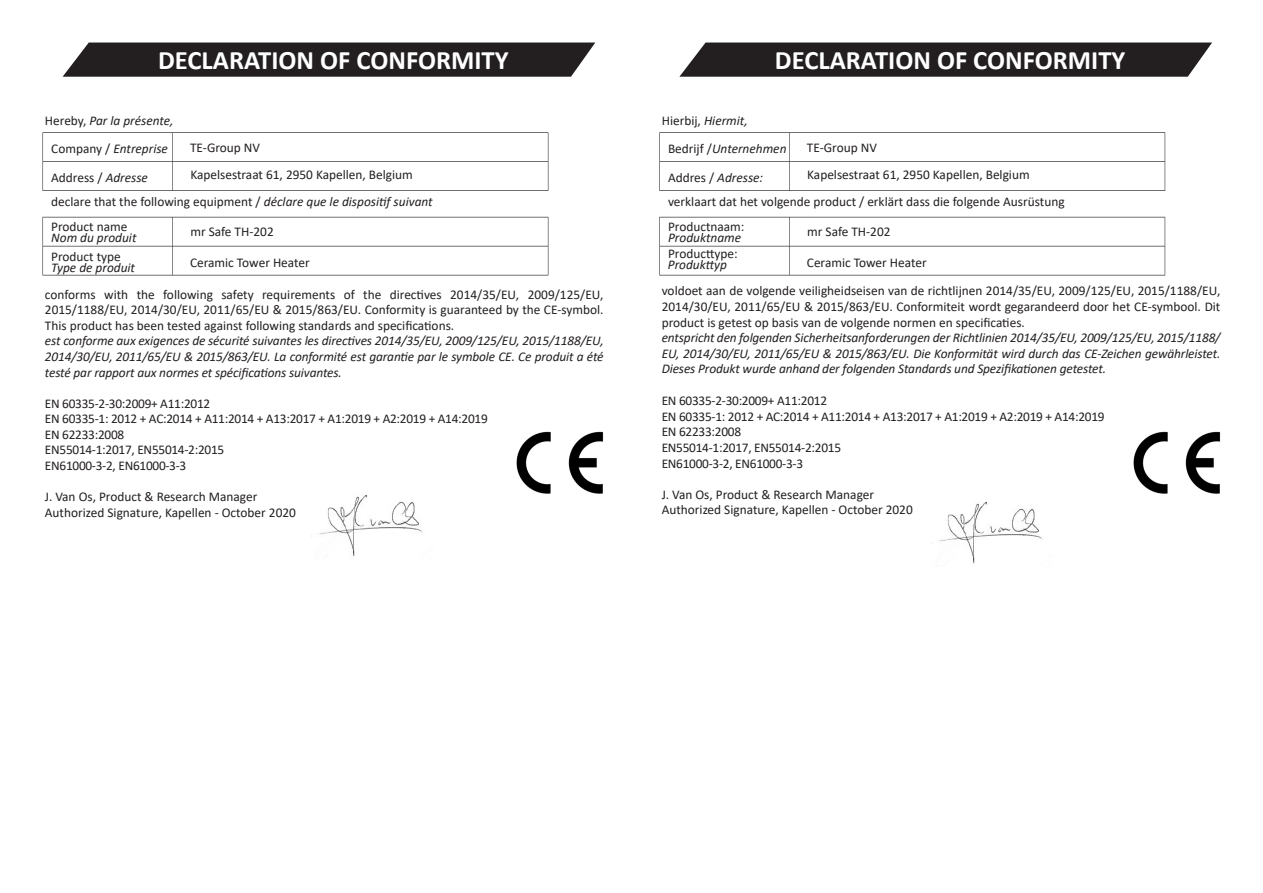
<style>
.page{position:relative;width:1263px;height:893px;background:#fff}
.page>*{position:absolute;margin:0;border:0;box-sizing:border-box;transform-origin:0 0}
.Standaard{font:700 26.7px "Calibri";color:#fff}
.t1{font:13.35px/15.6px "Calibri";color:#231f20;text-align:justify}
.t2{font:italic 13.35px/15.6px "Calibri";letter-spacing:-.01em;color:#231f20;text-align:justify}
.t3{font:13.35px "Calibri";letter-spacing:-.02em;color:#231f20}
.s1{font-style:normal}
.s2{font-style:italic}
</style>
<div class="page">
<svg style="left:63px;top:43px;width:532px;height:34px;background:#2e2b2c"></svg>
<hr style="left:173px;top:275px;width:375px;height:1px;background:#231f20">
<hr style="left:43px;top:275px;width:130px;height:1px;background:#231f20">
<hr style="left:173px;top:246px;width:375px;height:1px;background:#231f20">
<hr style="left:43px;top:246px;width:130px;height:1px;background:#231f20">
<svg style="left:548px;top:217px;width:1px;height:58px"></svg>
<svg style="left:172px;top:218px;width:1px;height:57px"></svg>
<hr style="left:173px;top:217px;width:375px;height:1px;background:#231f20">
<svg style="left:43px;top:218px;width:1px;height:57px"></svg>
<hr style="left:43px;top:217px;width:130px;height:1px;background:#231f20">
<hr style="left:173px;top:190px;width:375px;height:1px;background:#231f20">
<hr style="left:43px;top:190px;width:130px;height:1px;background:#231f20">
<hr style="left:173px;top:161px;width:375px;height:1px;background:#231f20">
<hr style="left:43px;top:161px;width:130px;height:1px;background:#231f20">
<svg style="left:548px;top:133px;width:1px;height:57px"></svg>
<svg style="left:172px;top:133px;width:1px;height:57px"></svg>
<hr style="left:173px;top:132px;width:375px;height:1px;background:#231f20">
<svg style="left:43px;top:133px;width:1px;height:57px"></svg>
<hr style="left:43px;top:132px;width:130px;height:1px;background:#231f20">
<img style="left:517px;top:431px;width:87px;height:62px">
<svg style="left:679px;top:43px;width:533px;height:34px;background:#2f2b2c"></svg>
<hr style="left:789px;top:275px;width:376px;height:1px;background:#231f20">
<hr style="left:659px;top:275px;width:130px;height:1px;background:#231f20">
<hr style="left:789px;top:246px;width:376px;height:1px;background:#231f20">
<hr style="left:659px;top:246px;width:130px;height:1px;background:#231f20">
<svg style="left:1165px;top:217px;width:1px;height:58px"></svg>
<svg style="left:789px;top:218px;width:1px;height:57px"></svg>
<hr style="left:789px;top:217px;width:376px;height:1px;background:#231f20">
<svg style="left:659px;top:218px;width:1px;height:57px"></svg>
<hr style="left:659px;top:217px;width:130px;height:1px;background:#231f20">
<hr style="left:789px;top:190px;width:376px;height:1px;background:#231f20">
<hr style="left:659px;top:190px;width:130px;height:1px;background:#231f20">
<hr style="left:789px;top:161px;width:376px;height:1px;background:#231f20">
<hr style="left:659px;top:161px;width:130px;height:1px;background:#231f20">
<svg style="left:1165px;top:133px;width:1px;height:57px"></svg>
<svg style="left:789px;top:133px;width:1px;height:57px"></svg>
<hr style="left:789px;top:132px;width:376px;height:1px;background:#231f20">
<svg style="left:659px;top:133px;width:1px;height:57px"></svg>
<hr style="left:659px;top:132px;width:130px;height:1px;background:#231f20">
<img style="left:311px;top:494px;width:112px;height:63px">
<img style="left:1133px;top:431px;width:87px;height:62px">
<img style="left:931px;top:501px;width:112px;height:63px">
<p class="Standaard" style="left:158px;top:41px;width:352px">DECLARATION OF CONFORMITY</p>
<p class="Standaard" style="left:775px;top:41px;width:352px">DECLARATION OF CONFORMITY</p>
<p class="t2" style="left:45px;top:112px;width:130px"><span class="s1">Hereby,</span> Par la présente,</p>
<p class="t2" style="left:51px;top:140px;width:118px"><span class="s1">Company /</span> Entreprise</p>
<p class="t1" style="left:51px;top:169px;width:98px">Address / <span class="s2">Adresse</span></p>
<p class="t1" style="left:51px;top:194px;width:383px">declare that the following equipment / <span class="s2">déclare que le dispositif suivant</span></p>
<p class="t1" style="left:51px;top:218px;width:78px">Product name</p>
<p class="t2" style="left:51px;top:229px;width:87px">Nom du produit</p>
<p class="t1" style="left:51px;top:248px;width:71px">Product type</p>
<p class="t2" style="left:51px;top:259px;width:85px">Type de produit</p>
<p class="t1" style="left:45px;top:286px;width:560px">conforms with the following safety requirements of the directives 2014/35/EU, 2009/125/EU, 2015/1188/EU, 2014/30/EU, 2011/65/EU &amp; 2015/863/EU. Conformity is guaranteed by the CE-symbol.<br>This product has been tested against following standards and specifications.</p>
<p class="t2" style="left:45px;top:333px;width:560px">est conforme aux exigences de sécurité suivantes les directives 2014/35/EU, 2009/125/EU, 2015/1188/EU, 2014/30/EU, 2011/65/EU &amp; 2015/863/EU. La conformité est garantie par le symbole CE. Ce produit a été testé par rapport aux normes et spécifications suivantes.</p>
<p class="t3" style="left:45px;top:394px;width:167px">EN 60335-2-30:2009+ A11:2012</p>
<p class="t3" style="left:45px;top:409px;width:444px">EN 60335-1: 2012 + AC:2014 + A11:2014 + A13:2017 + A1:2019 + A2:2019 + A14:2019</p>
<p class="t3" style="left:45px;top:425px;width:81px">EN 62233:2008</p>
<p class="t3" style="left:45px;top:441px;width:181px">EN55014-1:2017, EN55014-2:2015</p>
<p class="t3" style="left:45px;top:456px;width:143px">EN61000-3-2, EN61000-3-3</p>
<p class="t1" style="left:45px;top:488px;width:214px">J. Van Os, Product &amp; Research Manager</p>
<p class="t1" style="left:45px;top:504px;width:253px">Authorized Signature, Kapellen - October 2020</p>
<p class="t1" style="left:190px;top:139px;width:71px">TE-Group NV</p>
<p class="t1" style="left:190px;top:167px;width:224px">Kapelsestraat 61, 2950 Kapellen, Belgium</p>
<p class="t1" style="left:190px;top:224px;width:85px">mr Safe TH-202</p>
<p class="t1" style="left:190px;top:254px;width:121px">Ceramic Tower Heater</p>
<p class="t1" style="left:662px;top:112px;width:87px">Hierbij, <span class="s2">Hiermit,</span></p>
<p class="t2" style="left:668px;top:140px;width:120px"><span class="s1">Bedrijf /</span>Unternehmen</p>
<p class="t2" style="left:668px;top:169px;width:97px"><span class="s1">Addres /</span> Adresse:</p>
<p class="t1" style="left:668px;top:194px;width:398px">verklaart dat het volgende product / erklärt dass die folgende Ausrüstung</p>
<p class="t1" style="left:668px;top:218px;width:78px">Productnaam:</p>
<p class="t2" style="left:668px;top:229px;width:75px">Produktname</p>
<p class="t1" style="left:668px;top:245px;width:71px">Producttype:</p>
<p class="t2" style="left:668px;top:256px;width:61px">Produkttyp</p>
<p class="t1" style="left:662px;top:283px;width:560px">voldoet aan de volgende veiligheidseisen van de richtlijnen 2014/35/EU, 2009/125/EU, 2015/1188/EU, 2014/30/EU, 2011/65/EU &amp; 2015/863/EU. Conformiteit wordt gegarandeerd door het CE-symbool. Dit product is getest op basis van de volgende normen en specificaties.</p>
<p class="t2" style="left:662px;top:329px;width:560px">entspricht den folgenden Sicherheitsanforderungen der Richtlinien 2014/35/EU, 2009/125/EU, 2015/1188/ EU, 2014/30/EU, 2011/65/EU &amp; 2015/863/EU. Die Konformität wird durch das CE-Zeichen gewährleistet.<br>Dieses Produkt wurde anhand der folgenden Standards und Spezifikationen getestet.</p>
<p class="t3" style="left:662px;top:392px;width:167px">EN 60335-2-30:2009+ A11:2012</p>
<p class="t3" style="left:662px;top:407px;width:444px">EN 60335-1: 2012 + AC:2014 + A11:2014 + A13:2017 + A1:2019 + A2:2019 + A14:2019</p>
<p class="t3" style="left:662px;top:423px;width:81px">EN 62233:2008</p>
<p class="t3" style="left:662px;top:438px;width:181px">EN55014-1:2017, EN55014-2:2015</p>
<p class="t3" style="left:662px;top:454px;width:143px">EN61000-3-2, EN61000-3-3</p>
<p class="t1" style="left:662px;top:486px;width:214px">J. Van Os, Product &amp; Research Manager</p>
<p class="t1" style="left:662px;top:502px;width:253px">Authorized Signature, Kapellen - October 2020</p>
<p class="t1" style="left:807px;top:139px;width:71px">TE-Group NV</p>
<p class="t1" style="left:807px;top:167px;width:224px">Kapelsestraat 61, 2950 Kapellen, Belgium</p>
<p class="t1" style="left:807px;top:224px;width:85px">mr Safe TH-202</p>
<p class="t1" style="left:807px;top:254px;width:121px">Ceramic Tower Heater</p>
</div>
